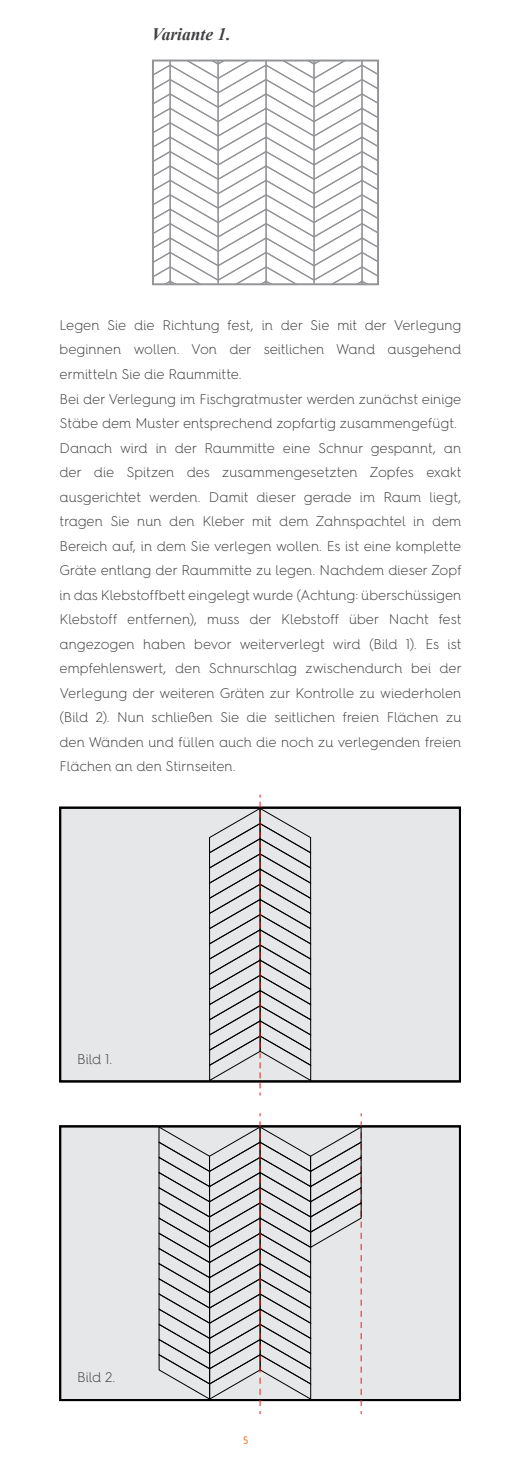
<style>
.page{position:relative;width:521px;height:1474px;background:#fff}
.page>*{position:absolute;margin:0;border:0;box-sizing:border-box;transform-origin:0 0}
.t1{font:italic 700 17.5px "Times New Roman";color:#414042}
.t2{font:300 14px/24.5px "Hurme Geometric Sans 4";color:#414042}
.t3{font:10.5px "Big City Grotesque Pro";color:#f47421}
</style>
<div class="page">
<div style="left:60px;top:807px;width:400px;height:274px;background:#e6e7e8"></div>
<div style="left:59px;top:806px;width:402px;height:276px;border:2px solid #000"></div>
<svg style="left:208px;top:794px;width:104px;height:301px"></svg>
<div style="left:60px;top:1126px;width:400px;height:273px;background:#e6e7e8"></div>
<div style="left:59px;top:1125px;width:402px;height:275px;border:2px solid #000"></div>
<svg style="left:158px;top:1113px;width:204px;height:300px"></svg>
<svg style="left:155px;top:63px;width:221px;height:219px"></svg>
<div style="left:152px;top:60px;width:227px;height:225px;border:2px solid #939598"></div>
<p class="t1" style="left:152px;top:22px;width:80px">Variante 1.</p>
<p class="t2" style="left:60px;top:312px;width:404px">Legen Sie die Richtung fest, in der Sie mit der Verlegung beginnen wollen. Von der seitlichen Wand ausgehend ermitteln Sie die Raummitte.<br>Bei der Verlegung im Fischgratmuster werden zunächst einige Stäbe dem Muster entsprechend zopfartig zusammengefügt.<br>Danach wird in der Raummitte eine Schnur gespannt, an der die Spitzen des zusammengesetzten Zopfes exakt ausgerichtet werden. Damit dieser gerade im Raum liegt, tragen Sie nun den Kleber mit dem Zahnspachtel in dem Bereich auf, in dem Sie verlegen wollen. Es ist eine komplette Gräte entlang der Raummitte zu legen. Nachdem dieser Zopf in das Klebstoffbett eingelegt wurde (Achtung: überschüssigen Klebstoff entfernen), muss der Klebstoff über Nacht fest angezogen haben bevor weiterverlegt wird (Bild 1). Es ist empfehlenswert, den Schnurschlag zwischendurch bei der Verlegung der weiteren Gräten zur Kontrolle zu wiederholen (Bild 2). Nun schließen Sie die seitlichen freien Flächen zu den Wänden und füllen auch die noch zu verlegenden freien Flächen an den Stirnseiten.</p>
<p class="t2" style="left:77px;top:1046px;width:37px">Bild 1.</p>
<p class="t2" style="left:77px;top:1364px;width:40px">Bild 2.</p>
<p class="t3" style="left:243px;top:1431px;width:7px">5</p>
</div>
